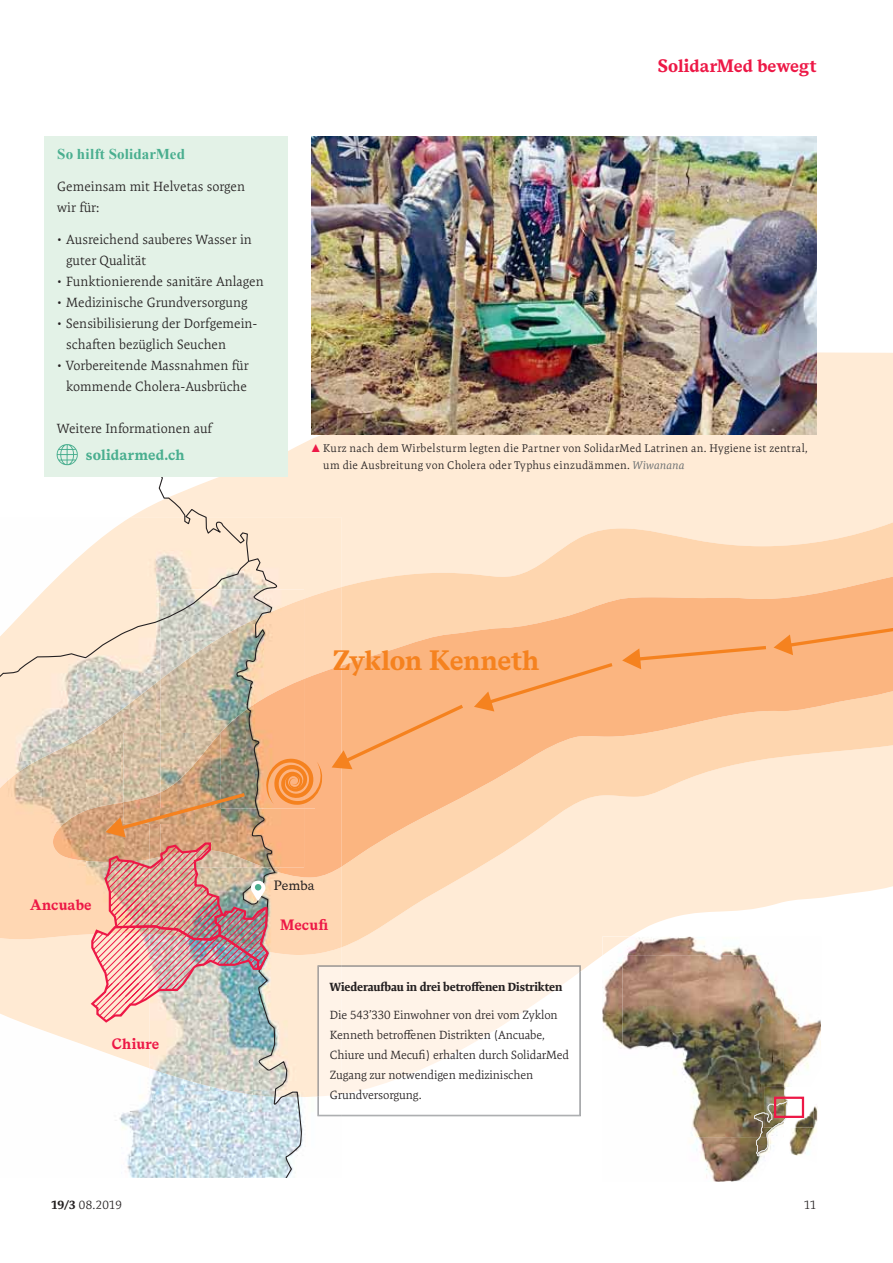
<style>
.page{position:relative;width:893px;height:1263px;background:#fff}
.page>*{position:absolute;margin:0;border:0;box-sizing:border-box;transform-origin:0 0}
.t1{font:700 28.05px "Messina Serif";letter-spacing:-.01em;color:#f5821f}
.t2{font:700 18px "Messina Serif";letter-spacing:-.005em;color:#ed1846}
.t3{font:700 15px "Messina Serif";letter-spacing:.01em;color:#ed1846}
.t4{font:700 15px "Times New Roman";letter-spacing:.01em;color:#49ae8f}
.t5{font:700 15px "Messina Serif";letter-spacing:.005em;color:#49ae8f}
.t6{font:300 13.5px/21px "Expo Serif Pro";color:#231f20}
.t7{font:13.5px "Messina Serif";letter-spacing:.01em;color:#231f20}
.t8{font:300 12px/20px "Expo Serif Pro";letter-spacing:-.01em;color:#231f20}
.t9{font:700 12px "Expo Serif Pro";letter-spacing:-.01em;color:#231f20}
.t10{font:300 11.25px/16.5px "Expo Serif Pro";letter-spacing:.025em;color:#231f20}
.s1{font-weight:400;font-style:italic;color:#6e7273}
.s2{font-weight:700}
</style>
<div class="page">
<img style="left:115px;top:1097px;width:226px;height:81px">
<svg style="left:131px;top:352px;width:762px;height:619px;background:#fdebd7"></svg>
<img style="left:0;top:517px;width:341px;height:580px">
<img style="left:302px;top:1024px;width:13px;height:67px">
<svg style="left:341px;top:522px;width:552px;height:425px;background:#fee7d0"></svg>
<img style="left:0;top:587px;width:341px;height:367px">
<svg style="left:341px;top:576px;width:552px;height:291px;background:#fdcfa8"></svg>
<img style="left:53px;top:666px;width:288px;height:211px">
<svg style="left:149px;top:446px;width:153px;height:732px;background:#e2d7ca"></svg>
<svg style="left:0;top:560px;width:250px;height:175px;background:#e4d8c7"></svg>
<svg style="left:622px;top:622px;width:271px;height:47px;background:#fab077"></svg>
<svg style="left:474px;top:660px;width:142px;height:51px;background:#fab077"></svg>
<svg style="left:332px;top:702px;width:135px;height:67px;background:#fab179"></svg>
<img style="left:89px;top:759px;width:233px;height:265px">
<img style="left:317px;top:965px;width:24px;height:151px">
<svg style="left:341px;top:965px;width:240px;height:151px"></svg>
<div style="left:318px;top:966px;width:23px;height:130px;background:#fff3e8"></div>
<img style="left:312px;top:136px;width:504px;height:298px">
<img style="left:602px;top:936px;width:219px;height:246px">
<img style="left:602px;top:936px;width:28px;height:19px">
<img style="left:789px;top:1103px;width:29px;height:60px">
<img style="left:622px;top:955px;width:162px;height:182px">
<img style="left:810px;top:1087px;width:4px;height:18px">
<img style="left:764px;top:1087px;width:46px;height:18px">
<img style="left:796px;top:1105px;width:18px;height:22px">
<svg style="left:754px;top:1101px;width:42px;height:55px"></svg>
<img style="left:764px;top:1102px;width:23px;height:25px">
<div style="left:774px;top:1096px;width:30px;height:22px;border:2px solid #ed1846"></div>
<div style="left:44px;top:136px;width:244px;height:341px;background:#e3f2e7"></div>
<svg style="left:57px;top:444px;width:21px;height:21px"></svg>
<svg style="left:312px;top:444px;width:8px;height:8px"></svg>
<p class="t4" style="left:57px;top:146px;width:129px">So hilft SolidarMed</p>
<p class="t6" style="left:57px;top:177px;width:189px">Gemeinsam mit Helvetas sorgen wir für:</p>
<p class="t6" style="left:66px;top:229px;width:187px;text-indent:-9px">• Ausreichend sauberes Wasser in guter Qualität</p>
<p class="t6" style="left:57px;top:271px;width:208px">• Funktionierende sanitäre Anlagen</p>
<p class="t6" style="left:57px;top:292px;width:192px">• Medizinische Grundversorgung</p>
<p class="t6" style="left:66px;top:313px;width:193px;text-indent:-9px">• Sensibilisierung der Dorfgemein&shy;schaften bezüglich Seuchen</p>
<p class="t6" style="left:57px;top:355px;width:193px;text-align:center">• Vorbereitende Massnahmen für kommende Cholera-Ausbrüche</p>
<p class="t6" style="left:57px;top:418px;width:156px">Weitere Informationen auf</p>
<p class="t5" style="left:86px;top:450px;width:100px">solidarmed.ch</p>
<h2 class="t2" style="left:658px;top:59px;width:160px">SolidarMed bewegt</h2>
<p class="t10" style="left:323px;top:441px;width:486px">Kurz nach dem Wirbelsturm legten die Partner von SolidarMed Latrinen an. Hygiene ist zentral, um die Ausbreitung von Cholera oder Typhus einzudämmen. <span class="s1">Wiwanana</span></p>
<h1 class="t1" style="left:333px;top:650px;width:208px">Zyklon Kenneth</h1>
<p class="t3" style="left:30px;top:899px;width:63px">Ancuabe</p>
<p class="t3" style="left:112px;top:1038px;width:49px">Chiure</p>
<p class="t7" style="left:274px;top:880px;width:42px">Pemba</p>
<p class="t3" style="left:280px;top:919px;width:49px">Mecufi</p>
<p class="t9" style="left:330px;top:980px;width:234px">Wiederaufbau in drei betroffenen Distrikten</p>
<p class="t8" style="left:330px;top:1005px;width:241px">Die 543’330 Einwohner von drei vom Zyklon Kenneth betroffenen Distrikten (Ancuabe, Chiure und Mecufi) erhalten durch SolidarMed Zugang zur notwendigen medizinischen Grundversorgung.</p>
<p class="t8" style="left:51px;top:1195px;width:72px"><span class="s2">19/3</span> 08.2019</p>
<p class="t8" style="left:804px;top:1195px;width:14px">11</p>
</div>
